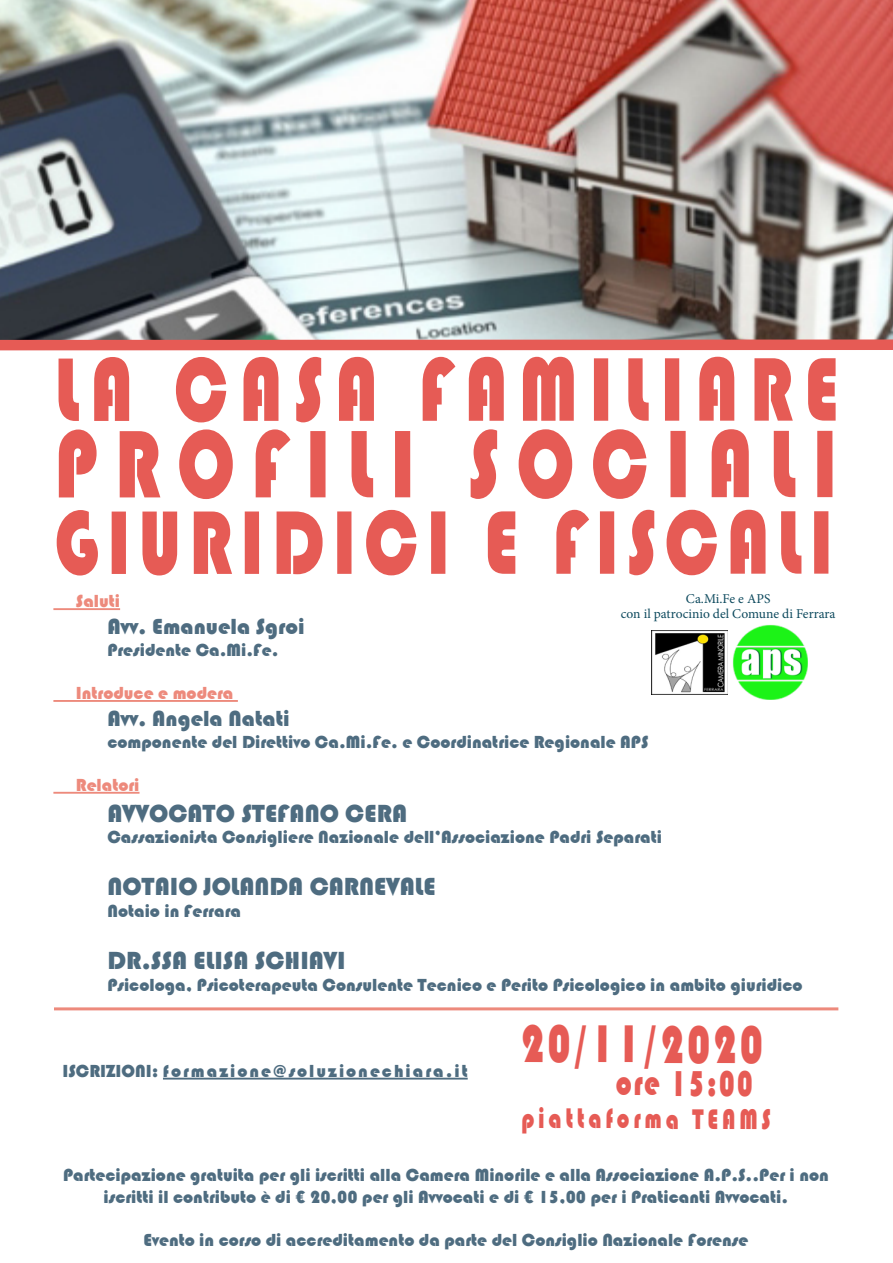
<style>
.page{position:relative;width:893px;height:1263px;background:#fff}
.page>*{position:absolute;margin:0;border:0;box-sizing:border-box;transform-origin:0 0}
.t1{font:99.45px "Bauhaus 93";letter-spacing:.22em;color:#e65b55;scale:.77 1}
.t2{font:93.6px "Bauhaus 93";letter-spacing:.11em;color:#e65b55;scale:.77 1}
.t3{font:93.6px "Bauhaus 93";letter-spacing:.16em;color:#e65b55;scale:.77 1}
.t4{font:54.6px "Bauhaus 93";letter-spacing:.055em;color:#e65b55;scale:.77 1}
.t5{font:37.05px "Bauhaus 93";letter-spacing:.055em;color:#e65b55;scale:.77 1}
.t6{font:29.25px "Bauhaus 93";letter-spacing:.165em;color:#e65b55;scale:.77 1}
.t7{font:25.5px "Bauhaus 93";color:#4e6c80}
.t8{font:22.5px "Bauhaus 93";color:#4e6c80}
.t9{font:18px/21.6px "Bauhaus 93";color:#4e6c80;text-align:center}
.t10{font:18px "Bauhaus 93";letter-spacing:.11em;color:#4e6c80}
.t11{font:18px "Bauhaus 93";color:#ed8a7c}
.t12{font:13.5px "Minion Pro";color:#0e4a5e}
</style>
<div class="page">
<img style="left:0;top:0;width:893px;height:351px">
<hr style="left:53px;top:608px;width:67px;height:2px;background:#ed8a7c">
<hr style="left:53px;top:700px;width:185px;height:2px;background:#ed8a7c">
<hr style="left:53px;top:792px;width:87px;height:2px;background:#ed8a7c">
<img style="left:733px;top:625px;width:75px;height:75px">
<img style="left:652px;top:630px;width:76px;height:64px">
<hr style="left:163px;top:1078px;width:305px;height:1px;background:#4e6c80">
<hr style="left:54px;top:1007px;width:784px;height:3px;background:#ed8a7c">
<p class="t3" style="left:55px;top:337px;width:1020px">LA CASA FAMILIARE</p>
<p class="t1" style="left:55px;top:408px;width:1018px">PROFILI SOCIALI</p>
<p class="t2" style="left:55px;top:490px;width:1012px">GIURIDICI E FISCALI</p>
<p class="t12" style="left:686px;top:590px;width:86px">Ca.Mi.Fe e APS</p>
<p class="t12" style="left:621px;top:605px;width:216px">con il patrocinio del Comune di Ferrara</p>
<p class="t11" style="left:76px;top:591px;width:46px">Saluti</p>
<p class="t8" style="left:107px;top:614px;width:199px">Avv. Emanuela Sgroi</p>
<p class="t9" style="left:107px;top:639px;width:173px">Presidente Ca.Mi.Fe.</p>
<p class="t11" style="left:76px;top:683px;width:159px">Introduce e modera</p>
<p class="t8" style="left:107px;top:706px;width:184px">Avv. Angela Natati</p>
<p class="t9" style="left:107px;top:731px;width:543px">componente del Direttivo Ca.Mi.Fe. e Coordinatrice Regionale APS</p>
<p class="t11" style="left:76px;top:775px;width:65px">Relatori</p>
<p class="t7" style="left:107px;top:798px;width:301px">AVVOCATO STEFANO CERA</p>
<p class="t9" style="left:107px;top:826px;width:556px">Cassazionista Consigliere Nazionale dell’Associazione Padri Separati</p>
<p class="t7" style="left:107px;top:872px;width:330px">NOTAIO JOLANDA CARNEVALE</p>
<p class="t9" style="left:107px;top:900px;width:135px">Notaio in Ferrara</p>
<p class="t7" style="left:107px;top:946px;width:240px">DR.SSA ELISA SCHIAVI</p>
<p class="t9" style="left:107px;top:974px;width:697px">Psicologa, Psicoterapeuta Consulente Tecnico e Perito Psicologico in ambito giuridico</p>
<p class="t4" style="left:521px;top:1013px;width:317px">20/11/2020</p>
<p class="t5" style="left:616px;top:1062px;width:180px">ore 15:00</p>
<p class="t6" style="left:521px;top:1102px;width:326px">piattaforma TEAMS</p>
<p class="t9" style="left:63px;top:1164px;width:767px">Partecipazione gratuita per gli iscritti alla Camera Minorile e alla Associazione A.P.S..Per i non iscritti il contributo è di € 20,00 per gli Avvocati e di € 15,00 per i Praticanti Avvocati.</p>
<p class="t9" style="left:143px;top:1229px;width:607px">Evento in corso di accreditamento da parte del Consiglio Nazionale Forense</p>
<p class="t10" style="left:63px;top:1060px;width:407px">ISCRIZIONI: formazione@soluzionechiara.it</p>
</div>
